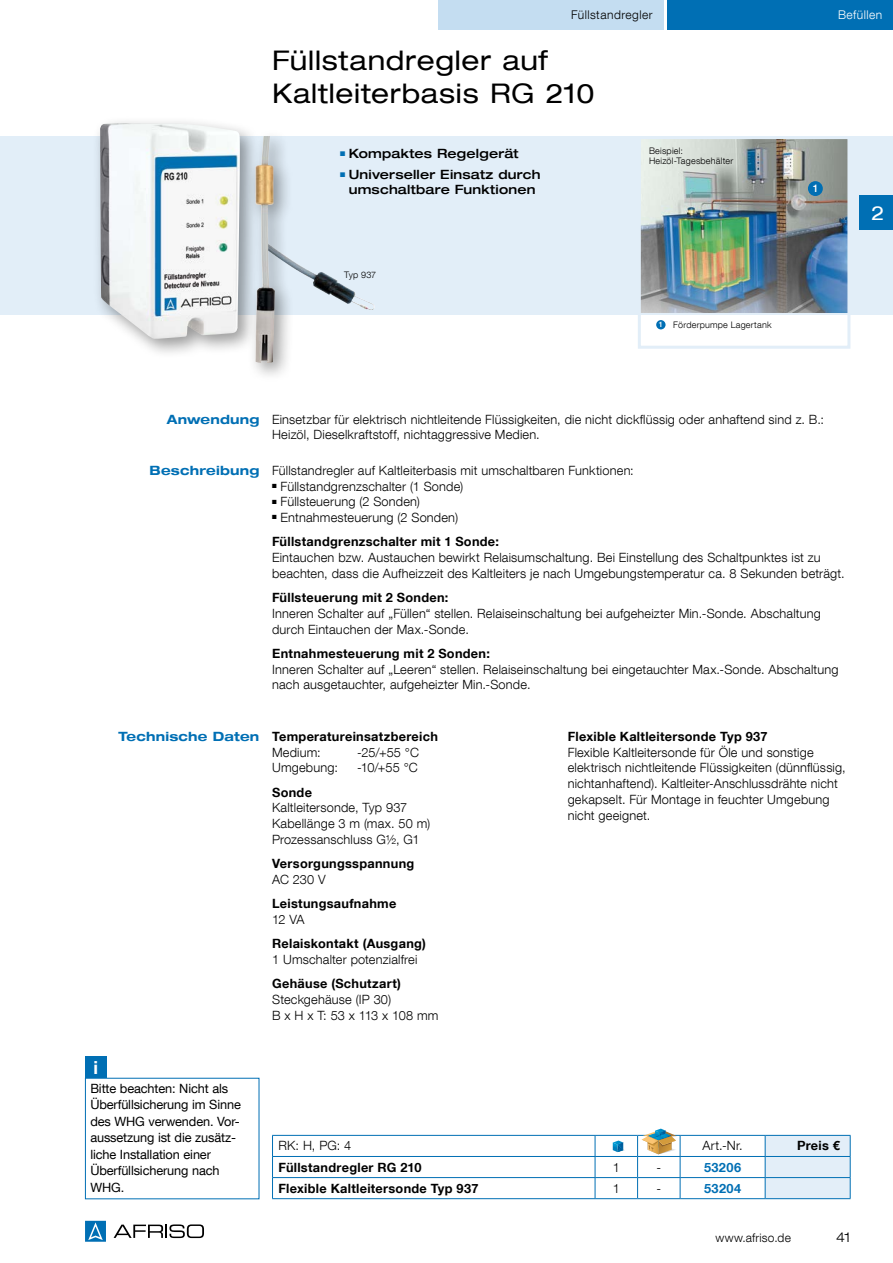
<style>
.page{position:relative;width:893px;height:1263px;background:#fff}
.page>*{position:absolute;margin:0;border:0;box-sizing:border-box;transform-origin:0 0}
.t1{font:expanded 27px/33px "Helvetica Neue LT Com";letter-spacing:.03em;color:#000}
.t2{font:expanded 19.5px "Helvetica Neue LT Com";color:#fff}
.t3{font:700 18px "Helvetica Neue LT Com";color:#fff}
.t4{font:300 expanded 13.5px "Helvetica Neue LT Com";color:#000}
.t5{font:300 12.75px/15.8px "Helvetica Neue LT Com";letter-spacing:.015em;color:#000}
.t6{font:700 12.75px/24.3px "Helvetica Neue LT Com";letter-spacing:.02em;color:#000}
.t7{font:12.75px/16.5px "Helvetica Neue LT Com";letter-spacing:-.01em;color:#000}
.t8{font:500 expanded 12.75px/15px "Helvetica Neue LT Com";letter-spacing:.015em;color:#000;text-align:center}
.t9{font:700 expanded 12.75px "Helvetica Neue LT Com";letter-spacing:.015em;color:#006fb4}
.t10{font:700 12.75px "Helvetica Neue LT Com";letter-spacing:.035em;color:#006fb4}
.t11{font:300 12px "Helvetica Neue LT Com";letter-spacing:.04em;color:#000}
.t12{font:300 12px "Helvetica Neue LT Com";letter-spacing:.02em;color:#000}
.t13{font:300 12px "Helvetica Neue LT Com";letter-spacing:.04em;color:#fff}
.t14{font:500 10.5px "Helvetica Neue LT Com";color:#fff}
.t15{font:300 9px/10.5px "Helvetica Neue LT Com";letter-spacing:.025em;color:#000}
.s1{font-weight:500;font-size:7.5px;color:#fff}
.s2{font-weight:300}
</style>
<div class="page">
<div style="left:0;top:136px;width:893px;height:179px;background:#e2eef8"></div>
<div style="left:668px;top:0;width:225px;height:30px;background:#006fb4"></div>
<div style="left:438px;top:0;width:225px;height:30px;background:#c4ddf1"></div>
<svg style="left:114px;top:1224px;width:90px;height:14px"></svg>
<svg style="left:85px;top:1221px;width:21px;height:21px"></svg>
<div style="left:92px;top:115px;width:168px;height:244px;background:#000;opacity:.4"></div>
<img style="left:100px;top:123px;width:140px;height:216px">
<img style="left:295px;top:262px;width:80px;height:48px">
<div style="left:247px;top:128px;width:48px;height:255px;background:#000;opacity:.4"></div>
<img style="left:255px;top:136px;width:20px;height:227px">
<div style="left:85px;top:1057px;width:21px;height:21px;background:#006fb4"></div>
<hr style="left:272px;top:1135px;width:323px;height:1px;background:#006fb4">
<hr style="left:595px;top:1135px;width:43px;height:1px;background:#006fb4">
<hr style="left:680px;top:1135px;width:85px;height:1px;background:#006fb4">
<hr style="left:272px;top:1156px;width:323px;height:1px;background:#006fb4">
<hr style="left:595px;top:1156px;width:43px;height:1px;background:#006fb4">
<hr style="left:680px;top:1156px;width:85px;height:1px;background:#006fb4">
<hr style="left:272px;top:1177px;width:323px;height:1px;background:#006fb4">
<svg style="left:272px;top:1136px;width:1px;height:62px"></svg>
<hr style="left:595px;top:1177px;width:43px;height:1px;background:#006fb4">
<svg style="left:595px;top:1136px;width:1px;height:62px"></svg>
<hr style="left:680px;top:1177px;width:85px;height:1px;background:#006fb4">
<svg style="left:765px;top:1135px;width:86px;height:63px;background:#d4e5f3"></svg>
<hr style="left:272px;top:1198px;width:323px;height:1px;background:#006fb4">
<hr style="left:595px;top:1198px;width:43px;height:1px;background:#006fb4">
<hr style="left:638px;top:1198px;width:42px;height:1px;background:#006fb4">
<hr style="left:680px;top:1198px;width:85px;height:1px;background:#006fb4">
<hr style="left:765px;top:1198px;width:86px;height:1px;background:#006fb4">
<svg style="left:637px;top:1128px;width:44px;height:70px"></svg>
<svg style="left:613px;top:1140px;width:12px;height:12px"></svg>
<img style="left:642px;top:140px;width:204px;height:173px">
<div style="left:808px;top:181px;width:15px;height:15px;background:#006fb4;border-radius:50%"></div>
<div style="left:638px;top:136px;width:212px;height:213px;border:3px solid #e2eef8"></div>
<div style="left:656px;top:320px;width:9px;height:9px;background:#006fb4;border-radius:50%"></div>
<div style="left:859px;top:196px;width:34px;height:34px;background:#006fb4"></div>
<p class="t11" style="left:571px;top:7px;width:83px">Füllstandregler</p>
<p class="t13" style="left:838px;top:7px;width:46px">Befüllen</p>
<h1 class="t1" style="left:272px;top:43px;width:324px">Füllstandregler auf<br>Kaltleiterbasis RG 210</h1>
<p class="t8" style="left:340px;top:145px;width:180px"><sup>■</sup> Kompaktes Regelgerät</p>
<p class="t8" style="left:340px;top:167px;width:202px"><sup>■</sup> Universeller Einsatz durch umschaltbare Funktionen</p>
<p class="t15" style="left:344px;top:270px;width:33px">Typ 937</p>
<p class="t15" style="left:649px;top:145px;width:86px">Beispiel:<br>Heizöl-Tagesbehälter</p>
<p class="t14" style="left:813px;top:182px;width:7px">1</p>
<p class="t15" style="left:659px;top:319px;width:114px"><span class="s1">1</span> Förderpumpe Lagertank</p>
<h2 class="t2" style="left:871px;top:200px;width:15px">2</h2>
<p class="t9" style="left:167px;top:411px;width:94px">Anwendung</p>
<p class="t9" style="left:150px;top:462px;width:111px">Beschreibung</p>
<p class="t5" style="left:272px;top:411px;width:553px">Einsetzbar für elektrisch nichtleitende Flüssigkeiten, die nicht dickflüssig oder anhaftend sind z. B.:<br>Heizöl, Dieselkraftstoff, nichtaggressive Medien.</p>
<p class="t5" style="left:272px;top:462px;width:363px">Füllstandregler auf Kaltleiterbasis mit umschaltbaren Funktionen:</p>
<p class="t5" style="left:272px;top:478px;width:193px">■ Füllstandgrenzschalter (1 Sonde)</p>
<p class="t5" style="left:272px;top:494px;width:149px">■ Füllsteuerung (2 Sonden)</p>
<p class="t6" style="left:272px;top:505px;width:228px">■ <span class="s2">Entnahmesteuerung (2 Sonden)<br></span>Füllstandgrenzschalter mit 1 Sonde:</p>
<p class="t5" style="left:272px;top:549px;width:574px">Eintauchen bzw. Austauchen bewirkt Relaisumschaltung. Bei Einstellung des Schaltpunktes ist zu beachten, dass die Aufheizzeit des Kaltleiters je nach Umgebungstemperatur ca. 8 Sekunden beträgt.</p>
<p class="t6" style="left:272px;top:585px;width:178px">Füllsteuerung mit 2 Sonden:</p>
<p class="t5" style="left:272px;top:605px;width:550px">Inneren Schalter auf „Füllen“ stellen. Relaiseinschaltung bei aufgeheizter Min.-Sonde. Abschaltung durch Eintauchen der Max.-Sonde.</p>
<p class="t6" style="left:272px;top:641px;width:219px">Entnahmesteuerung mit 2 Sonden:</p>
<p class="t5" style="left:272px;top:661px;width:568px">Inneren Schalter auf „Leeren“ stellen. Relaiseinschaltung bei eingetauchter Max.-Sonde. Abschaltung nach ausgetauchter, aufgeheizter Min.-Sonde.</p>
<p class="t9" style="left:118px;top:728px;width:142px">Technische Daten</p>
<p class="t6" style="left:272px;top:724px;width:167px">Temperatureinsatzbereich</p>
<p class="t5" style="left:272px;top:744px;width:50px">Medium:</p>
<p class="t5" style="left:357px;top:744px;width:63px">-25/+55 °C</p>
<p class="t5" style="left:272px;top:760px;width:67px">Umgebung:</p>
<p class="t5" style="left:357px;top:760px;width:62px">-10/+55 °C</p>
<p class="t6" style="left:272px;top:780px;width:41px">Sonde</p>
<p class="t5" style="left:272px;top:800px;width:160px">Kaltleitersonde, Typ 937<br>Kabellänge 3 m (max. 50 m)<br>Prozessanschluss G1/2 , G1</p>
<p class="t6" style="left:272px;top:851px;width:144px">Versorgungsspannung</p>
<p class="t5" style="left:272px;top:871px;width:55px">AC 230 V</p>
<p class="t6" style="left:272px;top:891px;width:126px">Leistungsaufnahme</p>
<p class="t5" style="left:272px;top:911px;width:34px">12 VA</p>
<p class="t6" style="left:272px;top:931px;width:155px">Relaiskontakt (Ausgang)</p>
<p class="t5" style="left:272px;top:951px;width:147px">1 Umschalter potenzialfrei</p>
<p class="t6" style="left:272px;top:971px;width:130px">Gehäuse (Schutzart)</p>
<p class="t5" style="left:272px;top:991px;width:168px">Steckgehäuse (IP 30)<br>B x H x T: 53 x 113 x 108 mm</p>
<p class="t6" style="left:568px;top:724px;width:201px">Flexible Kaltleitersonde Typ 937</p>
<p class="t5" style="left:568px;top:744px;width:280px">Flexible Kaltleitersonde für Öle und sonstige elektrisch nichtleitende Flüssigkeiten (dünnflüssig, nichtanhaftend). Kaltleiter-Anschlussdrähte nicht gekapselt. Für Montage in feuchter Umgebung nicht geeignet.</p>
<h3 class="t3" style="left:93px;top:1056px;width:6px">i</h3>
<p class="t7" style="left:90px;top:1079px;width:152px">Bitte beachten: Nicht als<br>Überfüllsicherung im Sinne des WHG verwenden. Vor&shy;aussetzung ist die zusätz&shy;liche Installation einer<br>Überfüllsicherung nach<br>WHG.</p>
<p class="t5" style="left:279px;top:1138px;width:74px">RK: H, PG: 4</p>
<p class="t5" style="left:702px;top:1138px;width:42px">Art.-Nr.</p>
<p class="t6" style="left:797px;top:1133px;width:44px">Preis €</p>
<p class="t6" style="left:279px;top:1154px;width:145px">Füllstandregler RG 210</p>
<p class="t5" style="left:613px;top:1159px;width:9px">1</p>
<p class="t5" style="left:656px;top:1159px;width:6px">-</p>
<p class="t10" style="left:704px;top:1159px;width:39px">53206</p>
<p class="t6" style="left:279px;top:1175px;width:201px">Flexible Kaltleitersonde Typ 937</p>
<p class="t5" style="left:613px;top:1180px;width:9px">1</p>
<p class="t5" style="left:656px;top:1180px;width:6px">-</p>
<p class="t10" style="left:704px;top:1180px;width:39px">53204</p>
<p class="t12" style="left:715px;top:1230px;width:77px">www.afriso.de</p>
<p class="t4" style="left:836px;top:1228px;width:16px">41</p>
</div>
